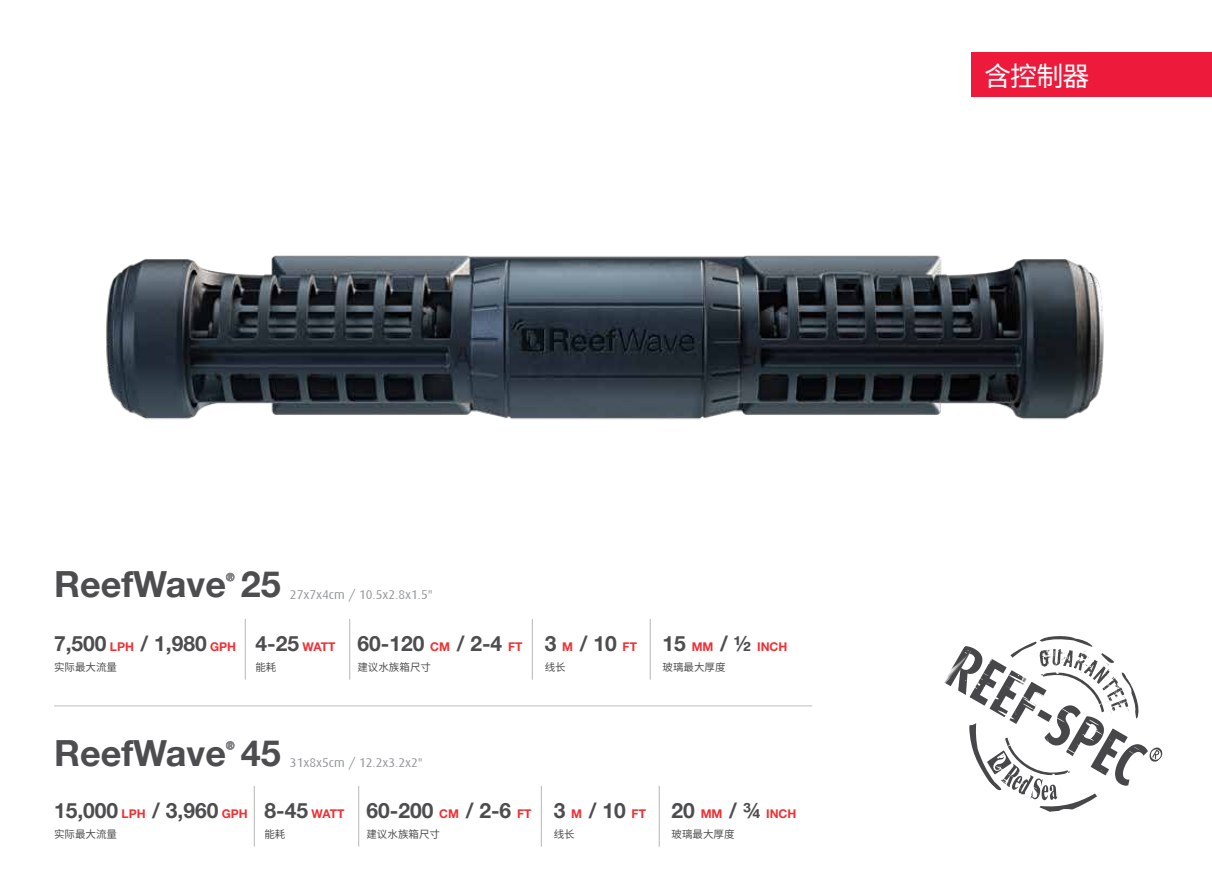
<style>
.page{position:relative;width:1212px;height:893px;background:#fff}
.page>*{position:absolute;margin:0;border:0;box-sizing:border-box;transform-origin:0 0}
.t1{font:700 36px "Helvetica Neue LT Pro";color:#4d4d4f}
.t2{font:27px "Noto Sans SC";color:#fff}
.t3{font:700 21px "Helvetica Neue LT Pro";color:#4d4d4f}
.t4{font:12.75px "Dax";color:#939598}
.t5{font:700 12px "Helvetica Neue LT Pro";color:#ee3135}
.t6{font:10.5px "Noto Sans SC";color:#4d4d4f}
.s1{font-size:12px;color:#ee3135}
.s2{font-size:21px;color:#4d4d4f}
</style>
<div class="page">
<img style="left:106px;top:255px;width:998px;height:165px">
<hr style="left:54px;top:705px;width:758px;height:1px;background:#bcbec0">
<svg style="left:226px;top:741px;width:9px;height:9px"></svg>
<svg style="left:226px;top:572px;width:9px;height:10px"></svg>
<hr style="left:245px;top:619px;width:1px;height:61px;background:#bcbec0">
<hr style="left:254px;top:786px;width:1px;height:61px;background:#bcbec0">
<hr style="left:349px;top:619px;width:1px;height:61px;background:#bcbec0">
<hr style="left:358px;top:786px;width:1px;height:61px;background:#bcbec0">
<hr style="left:532px;top:619px;width:1px;height:61px;background:#bcbec0">
<hr style="left:541px;top:786px;width:1px;height:61px;background:#bcbec0">
<hr style="left:650px;top:619px;width:1px;height:61px;background:#bcbec0">
<hr style="left:659px;top:786px;width:1px;height:61px;background:#bcbec0">
<div style="left:972px;top:52px;width:240px;height:45px;background:#ed1a3b"></div>
<svg style="left:944px;top:636px;width:218px;height:176px"></svg>
<p class="t2" style="left:984px;top:60px;width:107px">含控制器</p>
<h1 class="t1" style="left:54px;top:562px;width:228px">ReefWave 25</h1>
<p class="t3" style="left:255px;top:630px;width:82px">4-25 <span class="s1">WATT</span></p>
<p class="t6" style="left:255px;top:661px;width:22px">能耗</p>
<p class="t4" style="left:290px;top:587px;width:144px">27x7x4cm / 10.5x2.8x1.5"</p>
<p class="t3" style="left:54px;top:630px;width:184px">7,500 <span class="s1">LPH</span> / 1,980 <span class="s1">GPH</span></p>
<p class="t6" style="left:54px;top:661px;width:64px">实际最大流量</p>
<p class="t3" style="left:357px;top:630px;width:167px">60-120 <span class="s1">CM</span> / 2-4 <span class="s1">FT</span></p>
<p class="t6" style="left:357px;top:661px;width:75px">建议水族箱尺寸</p>
<p class="t3" style="left:545px;top:630px;width:94px">3 <span class="s1">M</span> / 10 <span class="s1">FT</span></p>
<p class="t6" style="left:545px;top:661px;width:22px">线长</p>
<p class="t5" style="left:662px;top:639px;width:126px"><span class="s2">15</span> MM <span class="s2">/ ½</span> INCH</p>
<p class="t6" style="left:662px;top:661px;width:64px">玻璃最大厚度</p>
<h1 class="t1" style="left:54px;top:731px;width:228px">ReefWave 45</h1>
<p class="t4" style="left:290px;top:755px;width:134px">31x8x5cm / 12.2x3.2x2"</p>
<p class="t3" style="left:54px;top:797px;width:195px">15,000 <span class="s1">LPH</span> / 3,960 <span class="s1">GPH</span></p>
<p class="t6" style="left:54px;top:828px;width:64px">实际最大流量</p>
<p class="t3" style="left:264px;top:797px;width:82px">8-45 <span class="s1">WATT</span></p>
<p class="t6" style="left:264px;top:828px;width:22px">能耗</p>
<p class="t3" style="left:366px;top:797px;width:167px">60-200 <span class="s1">CM</span> / 2-6 <span class="s1">FT</span></p>
<p class="t6" style="left:366px;top:828px;width:75px">建议水族箱尺寸</p>
<p class="t3" style="left:554px;top:797px;width:94px">3 <span class="s1">M</span> / 10 <span class="s1">FT</span></p>
<p class="t6" style="left:554px;top:828px;width:22px">线长</p>
<p class="t5" style="left:671px;top:806px;width:126px"><span class="s2">20</span> MM <span class="s2">/ ¾</span> INCH</p>
<p class="t6" style="left:671px;top:828px;width:64px">玻璃最大厚度</p>
</div>
